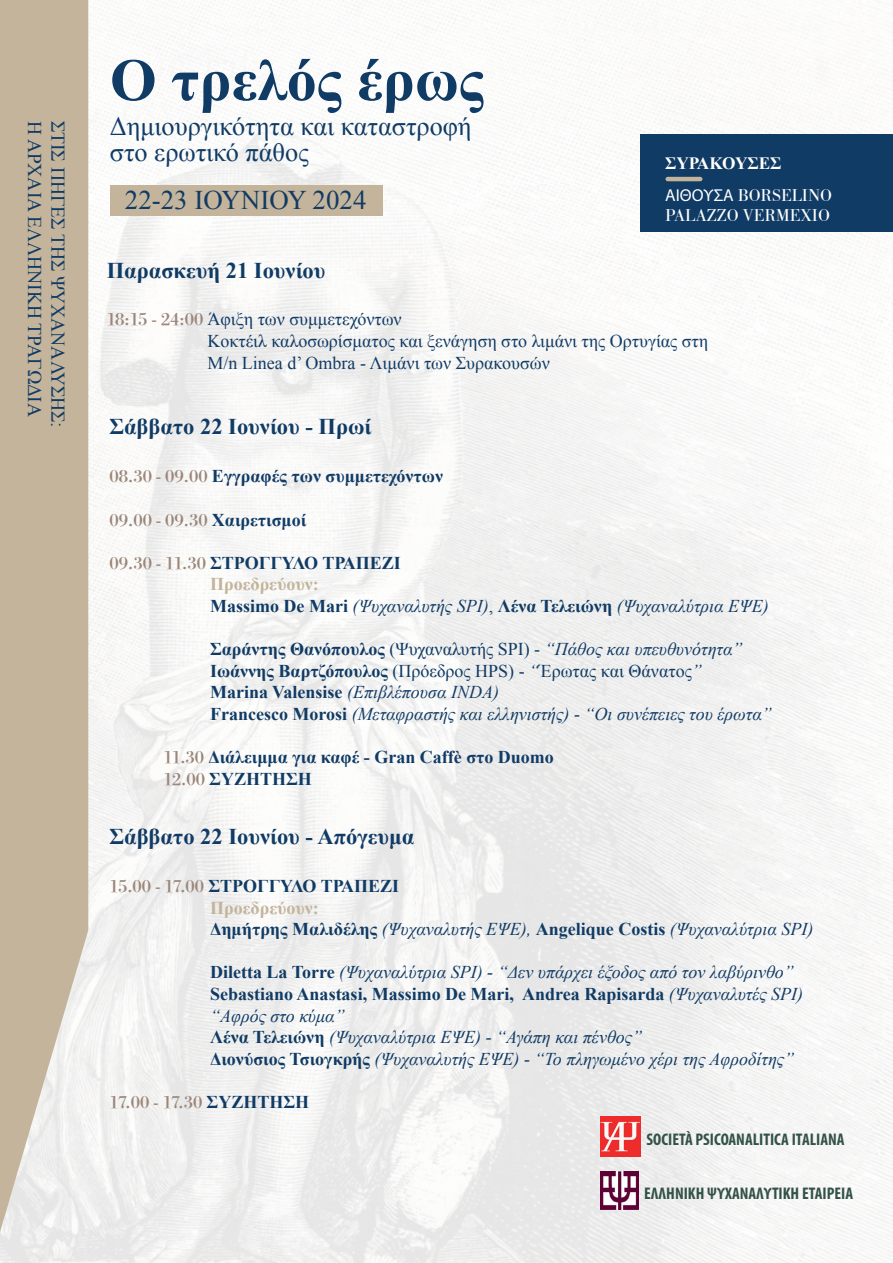
<style>
.page{position:relative;width:893px;height:1263px;background:#fff}
.page>*{position:absolute;margin:0;border:0;box-sizing:border-box;transform-origin:0 0}
.t1{font:700 60.15px "Times New Roman";color:#103b65}
.t2{font:27px "Times New Roman";color:#103b65}
.t3{font:26.25px/26.1px "Times New Roman";color:#103b65}
.t4{font:700 22.5px "Times New Roman";color:#103b65}
.t5{font:19.5px "Times New Roman";color:#103b65}
.t6{font:italic 18px/21.6px "Times New Roman";color:#103b65}
.t7{font:700 18px/21.6px "Times New Roman";color:#103b65}
.t8{font:18px/21.6px "Times New Roman";color:#103b65}
.t9{font:700 18px "Bodoni Classico";color:#9b8679}
.t10{font:17.25px/19.6px "Bodoni Classico";color:#fff}
.t11{font:700 17.25px "Times New Roman";color:#fff}
.t12{font:700 condensed 16.95px "Myriad Pro";color:#325248}
.s1{font-family:"Myriad Pro"}
.s2{font-family:"Bodoni Classico";font-weight:700;color:#9b8679}
.s3{font-family:"Bodoni Classico";color:#9b8679}
.s4{font-family:"Times New Roman";color:#103b65}
.s5{color:#c3b49b}
.s6{font-weight:400;font-style:italic}
.s7{font-weight:400}
.s8{font-weight:700;font-style:normal}
.s9{font-style:normal}
</style>
<div class="page">
<img style="left:0;top:0;width:893px;height:1263px">
<img style="left:601px;top:1171px;width:38px;height:39px">
<img style="left:601px;top:1116px;width:40px;height:40px">
<div style="left:641px;top:135px;width:252px;height:97px;background:#103b65"></div>
<div style="left:110px;top:185px;width:272px;height:30px;background:#c3b49b"></div>
<hr style="left:668px;top:177px;width:32px;height:4px;background:#c3b49b">
<svg style="left:0;top:0;width:88px;height:1232px;background:#c8bba5"></svg>
<p class="t5" style="left:48px;top:121px;width:298px;rotate:90deg">Η APXAIA ΕΛΛΗΝΙΚΗ ΤΡΑΓΩΔΙΑ</p>
<p class="t5" style="left:71px;top:121px;width:309px;rotate:90deg">ΣΤΙΣ ΠΗΓΕΣ ΤΗΣ ΨΥΧΑΝΑΛΥΣΗΣ:</p>
<h1 class="t1" style="left:110px;top:38px;width:376px">Ο τρελός έρως</h1>
<h3 class="t3" style="left:110px;top:113px;width:363px">Δημιουργικότητα και καταστροφή στο ερωτικό πάθος</h3>
<h2 class="t2" style="left:125px;top:182px;width:243px">22-23 ΙΟΥΝΙΟΥ 2024</h2>
<p class="t4" style="left:107px;top:254px;width:220px">Παρασκευή 21 Ιουνίου</p>
<p class="t11" style="left:665px;top:151px;width:118px">ΣΥΡΑΚΟΥΣΕΣ</p>
<p class="t10" style="left:665px;top:186px;width:168px"><span class="s1">ΑΙΘΟΥΣΑ</span> BORSELINO<br>PALAZZO VERMEXIO</p>
<p class="t8" style="left:207px;top:308px;width:502px;text-indent:-100px"><span class="s2">18:15 - 24:00</span> Άφιξη των συμμετεχόντων<br>Κοκτέιλ καλοσωρίσματος και ξενάγηση στο λιμάνι της Ορτυγίας στη<br>M/n Linea d’ Ombra - Λιμάνι των Συρακουσών</p>
<p class="t4" style="left:109px;top:411px;width:264px">Σάββατο 22 Ιουνίου - Πρωί</p>
<p class="t7" style="left:110px;top:465px;width:335px"><span class="s3">08.30 - 09.00</span> Εγγραφές των συμμετεχόντων</p>
<p class="t9" style="left:110px;top:509px;width:198px">09.00 - 09.30 <span class="s4">Χαιρετισμοί</span></p>
<p class="t7" style="left:210px;top:551px;width:560px;text-indent:-100px"><span class="s3">09.30 - 11.30</span> ΣΤΡΟΓΓΥΛΟ ΤΡΑΠΕΖΙ<br><span class="s5">Προεδρεύουν:<br></span>Massimo De Mari <span class="s6">(Ψυχαναλυτής SPI)</span><span class="s7">,</span> Λένα Τελειώνη <span class="s6">(Ψυχαναλύτρια ΕΨΕ)</span></p>
<p class="t6" style="left:210px;top:638px;width:563px"><span class="s8">Σαράντης Θανόπουλος</span> <span class="s9">(Ψυχαναλυτής SPI) -</span> “Πάθος και υπευθυνότητα” <span class="s8">Ιωάννης Βαρτζόπουλος</span> <span class="s9">(Πρόεδρος HPS) -</span> “<span class="s9">Έρωτας και Θάνατος</span>”<br><span class="s8">Marina Valensise</span> (Επιβλέπουσα INDA)<br><span class="s8">Francesco Morosi</span> (Μεταφραστής και ελληνιστής) - “Οι συνέπειες του έρωτα”</p>
<p class="t7" style="left:164px;top:746px;width:392px"><span class="s3">11.30</span> Διάλειμμα για καφέ - Gran Caffè στο Duomo<br><span class="s3">12.00</span> ΣΥΖΗΤΗΣΗ</p>
<p class="t4" style="left:109px;top:821px;width:307px">Σάββατο 22 Ιουνίου - Απόγευμα</p>
<p class="t7" style="left:210px;top:875px;width:605px;text-indent:-100px"><span class="s3">15.00 - 17.00</span> ΣΤΡΟΓΓΥΛΟ ΤΡΑΠΕΖΙ<br><span class="s5">Προεδρεύουν:<br></span>Δημήτρης Μαλιδέλης <span class="s6">(Ψυχαναλυτής ΕΨΕ),</span> Angelique Costis <span class="s6">(Ψυχαναλύτρια SPI)</span></p>
<p class="t6" style="left:210px;top:961px;width:595px"><span class="s8">Diletta La Torre</span> (Ψυχαναλύτρια SPI) - “Δεν υπάρχει έξοδος από τον λαβύρινθο” <span class="s8">Sebastiano Anastasi, Massimo De Mari, Andrea Rapisarda</span> (Ψυχαναλυτές SPI) “Αφρός στο κύμα”<br><span class="s8">Λένα Τελειώνη</span> (Ψυχαναλύτρια ΕΨΕ) - “Αγάπη και πένθος”<br><span class="s8">Διονύσιος Τσιογκρής</span> (Ψυχαναλυτής ΕΨΕ) - “Το πληγωμένο χέρι της Αφροδίτης”</p>
<p class="t9" style="left:110px;top:1091px;width:201px">17.00 - 17.30 <span class="s4">ΣΥΖΗΤΗΣΗ</span></p>
<p class="t12" style="left:647px;top:1129px;width:199px">SOCIETÀ PSICOANALITICA ITALIANA</p>
<p class="t12" style="left:644px;top:1183px;width:210px">ΕΛΛΗΝΙΚΗ ΨΥΧΑΝΑΛΥΤΙΚΗ ΕΤΑΙΡΕΙΑ</p>
</div>
